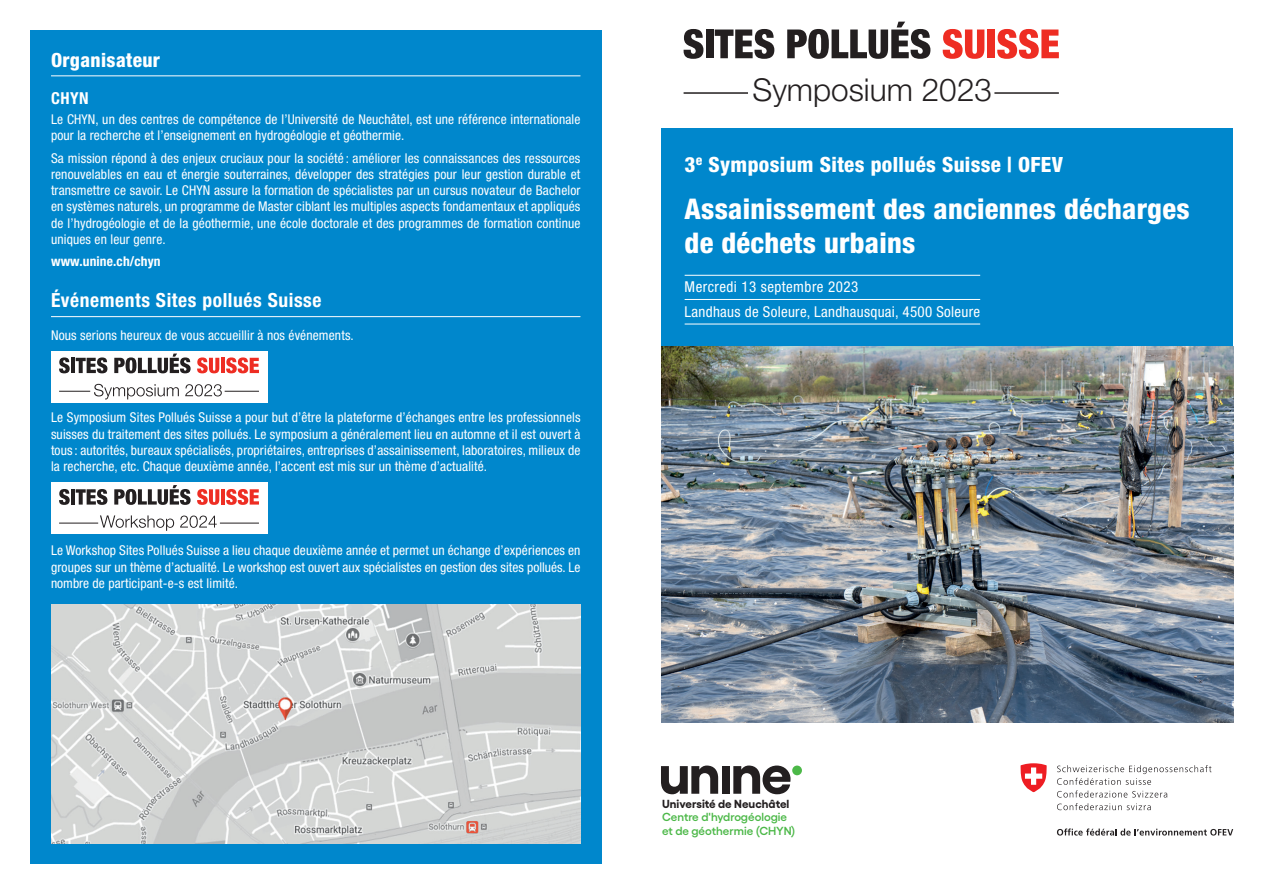
<style>
.page{position:relative;width:1263px;height:893px;background:#fff}
.page>*{position:absolute;margin:0;border:0;box-sizing:border-box;transform-origin:0 0}
.t1{font:300 31.5px "Helvetica Neue";color:#231f20}
.t2{font:800 condensed 28.5px/34.2px "Helvetica Neue";letter-spacing:.01em;color:#fff}
.t3{font:800 condensed 21px "Helvetica Neue";letter-spacing:.015em;color:#fff}
.t4{font:700 condensed 19.5px "Helvetica Neue";letter-spacing:.03em;color:#fff}
.t5{font:800 condensed 19.5px "Helvetica Neue";letter-spacing:.02em;color:#fff}
.t6{font:700 condensed 16.5px "Helvetica Neue";color:#fff}
.t7{font:condensed 15px/24.3px "Helvetica Neue";letter-spacing:.02em;color:#fff}
.t8{font:condensed 13.5px/16.2px "Helvetica Neue";letter-spacing:.01em;color:#fff;text-align:justify}
.t9{font:700 condensed 13.5px "Helvetica Neue";letter-spacing:.01em;color:#fff}
.t10{font:600 11.7px/13.8px "Gellix";color:#4cb848}
.t11{font:700 11.7px "Gellix";letter-spacing:.005em;color:#231f20}
</style>
<div class="page">
<div style="left:661px;top:128px;width:572px;height:562px;background:#0087cc"></div>
<div style="left:30px;top:30px;width:572px;height:833px;background:#0087cc"></div>
<hr style="left:685px;top:324px;width:295px;height:1px;background:#fff">
<hr style="left:685px;top:299px;width:295px;height:1px;background:#fff">
<hr style="left:685px;top:275px;width:295px;height:1px;background:#fff">
<img style="left:661px;top:347px;width:572px;height:375px">
<svg style="left:1057px;top:765px;width:154px;height:32px"></svg>
<svg style="left:1057px;top:803px;width:94px;height:7px"></svg>
<svg style="left:1057px;top:828px;width:176px;height:7px"></svg>
<svg style="left:1020px;top:763px;width:27px;height:29px"></svg>
<hr style="left:684px;top:92px;width:64px;height:2px;background:#231f20">
<hr style="left:994px;top:92px;width:65px;height:2px;background:#231f20">
<div style="left:792px;top:765px;width:10px;height:10px;background:#4cb848;border-radius:50%"></div>
<svg style="left:661px;top:765px;width:57px;height:29px"></svg>
<div style="left:722px;top:766px;width:8px;height:28px;background:#231f20"></div>
<svg style="left:733px;top:765px;width:57px;height:29px"></svg>
<img style="left:51px;top:605px;width:529px;height:239px">
<hr style="left:51px;top:75px;width:529px;height:1px;background:#fff">
<hr style="left:51px;top:316px;width:529px;height:1px;background:#fff">
<div style="left:51px;top:352px;width:216px;height:51px;background:#fff"></div>
<div style="left:51px;top:483px;width:216px;height:51px;background:#fff"></div>
<svg style="left:684px;top:29px;width:19px;height:30px"></svg>
<div style="left:706px;top:30px;width:7px;height:28px;background:#231f20"></div>
<svg style="left:715px;top:29px;width:59px;height:30px"></svg>
<svg style="left:787px;top:22px;width:143px;height:37px"></svg>
<svg style="left:943px;top:29px;width:41px;height:30px"></svg>
<div style="left:987px;top:30px;width:8px;height:28px;background:#ee2d23"></div>
<svg style="left:997px;top:29px;width:62px;height:30px"></svg>
<svg style="left:59px;top:489px;width:11px;height:16px"></svg>
<hr style="left:71px;top:489px;width:4px;height:16px;background:#231f20">
<svg style="left:76px;top:489px;width:31px;height:16px"></svg>
<svg style="left:114px;top:485px;width:77px;height:20px"></svg>
<svg style="left:197px;top:489px;width:22px;height:16px"></svg>
<hr style="left:221px;top:489px;width:4px;height:16px;background:#ee2d23">
<svg style="left:226px;top:489px;width:33px;height:16px"></svg>
<hr style="left:59px;top:523px;width:39px;height:1px;background:#231f20">
<hr style="left:220px;top:523px;width:39px;height:1px;background:#231f20">
<svg style="left:59px;top:357px;width:11px;height:16px"></svg>
<hr style="left:71px;top:358px;width:4px;height:15px;background:#231f20">
<svg style="left:76px;top:357px;width:31px;height:16px"></svg>
<svg style="left:114px;top:354px;width:77px;height:19px"></svg>
<svg style="left:197px;top:357px;width:22px;height:16px"></svg>
<hr style="left:221px;top:358px;width:4px;height:15px;background:#ee2d23">
<svg style="left:226px;top:357px;width:33px;height:16px"></svg>
<hr style="left:59px;top:391px;width:31px;height:1px;background:#231f20">
<hr style="left:225px;top:391px;width:34px;height:1px;background:#231f20">
<svg style="left:94px;top:384px;width:128px;height:15px"></svg>
<svg style="left:100px;top:515px;width:117px;height:16px"></svg>
<h3 class="t5" style="left:51px;top:48px;width:111px">Organisateur</h3>
<p class="t6" style="left:51px;top:88px;width:39px">CHYN</p>
<p class="t8" style="left:51px;top:111px;width:531px">Le CHYN, un des centres de compétence de l’Université de Neuchâtel, est une référence internationale pour la recherche et l’enseignement en hydrogéologie et géothermie.</p>
<p class="t8" style="left:51px;top:150px;width:531px">Sa mission répond à des enjeux cruciaux pour la société : améliorer les connaissances des ressources renouvelables en eau et énergie souterraines, développer des stratégies pour leur gestion durable et transmettre ce savoir. Le CHYN assure la formation de spécialistes par un cursus novateur de Bachelor en systèmes naturels, un programme de Master ciblant les multiples aspects fondamentaux et appliqués de l’hydrogéologie et de la géothermie, une école doctorale et des programmes de formation continue uniques en leur genre.</p>
<p class="t9" style="left:51px;top:253px;width:111px">www.unine.ch/chyn</p>
<h3 class="t4" style="left:51px;top:288px;width:272px">Événements Sites pollués Suisse</h3>
<p class="t8" style="left:51px;top:327px;width:304px">Nous serions heureux de vous accueillir à nos événements.</p>
<p class="t8" style="left:51px;top:409px;width:531px">Le Symposium Sites Pollués Suisse a pour but d’être la plateforme d’échanges entre les professionnels suisses du traitement des sites pollués. Le symposium a généralement lieu en automne et il est ouvert à tous : autorités, bureaux spécialisés, propriétaires, entreprises d’assainissement, laboratoires, milieux de la recherche, etc. Chaque deuxième année, l’accent est mis sur un thème d’actualité.</p>
<p class="t8" style="left:51px;top:542px;width:531px">Le Workshop Sites Pollués Suisse a lieu chaque deuxième année et permet un échange d’expériences en groupes sur un thème d’actualité. Le workshop est ouvert aux spécialistes en gestion des sites pollués. Le nombre de participant-e-s est limité.</p>
<h1 class="t1" style="left:752px;top:71px;width:241px">Symposium 2023</h1>
<h3 class="t3" style="left:685px;top:152px;width:380px">3<sup>e</sup> Symposium Sites pollués Suisse | OFEV</h3>
<h2 class="t2" style="left:685px;top:191px;width:506px">Assainissement des anciennes décharges de déchets urbains</h2>
<p class="t7" style="left:685px;top:275px;width:297px">Mercredi 13 septembre 2023<br>Landhaus de Soleure, Landhausquai, 4500 Soleure</p>
<p class="t11" style="left:662px;top:794px;width:129px">Université de Neuchâtel</p>
<p class="t10" style="left:662px;top:809px;width:135px">Centre d'hydrogéologie et de géothermie (CHYN)</p>
</div>
